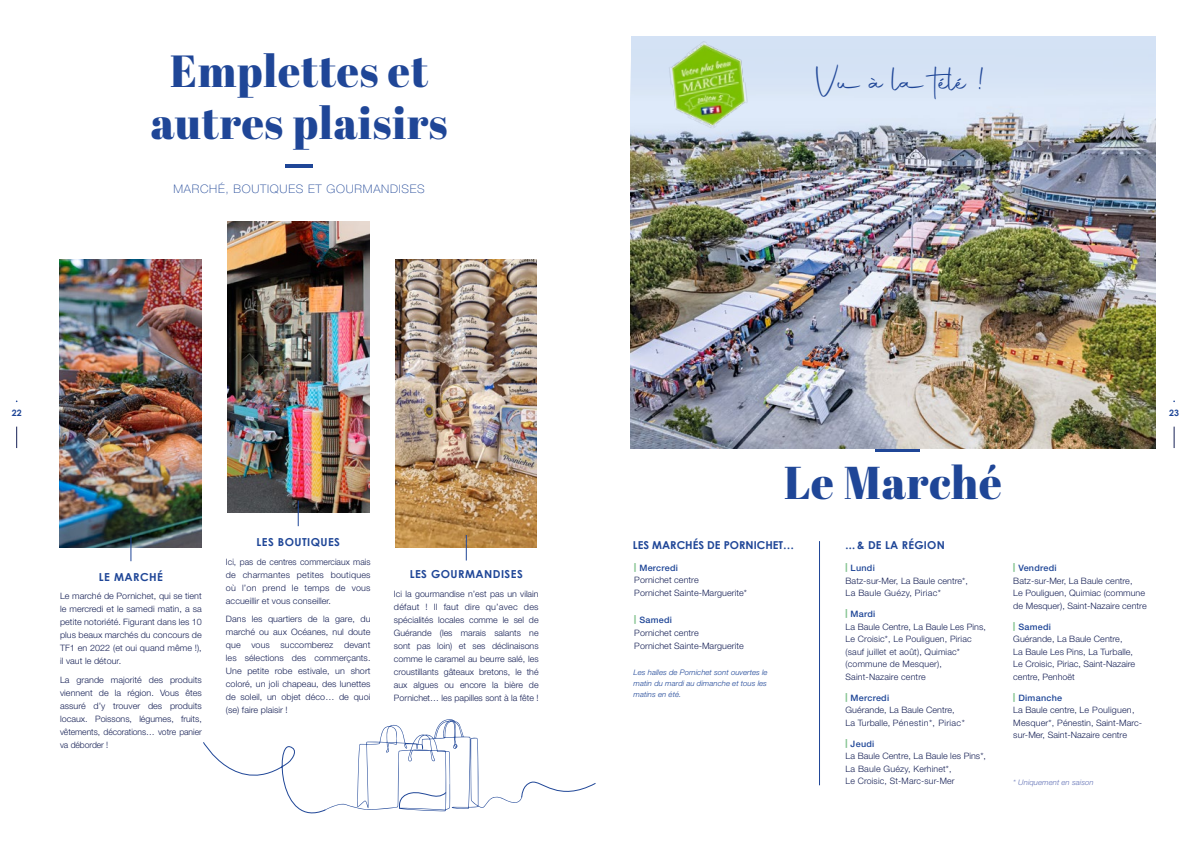
<style>
.page{position:relative;width:1191px;height:842px;background:#fff}
.page>*{position:absolute;margin:0;border:0;box-sizing:border-box;transform-origin:0 0}
.t1{font:46px "Abril Fatface";letter-spacing:.02em;color:#1f4697;scale:.96 1}
.t2{font:45px/52px "Abril Fatface";letter-spacing:.02em;color:#1f4697;text-align:center;scale:.96 1}
.t3{font:35.2px "Autography";color:#1f4697;scale:.91 1}
.t4{font:100 11.8px "Helvetica Neue LT Std";letter-spacing:.06em;color:#1f4697}
.t5{font:700 11px "Century Gothic";letter-spacing:.04em;color:#1f4697}
.t6{font:700 10.9px "Century Gothic";color:#1f4697}
.t7{font:700 10.9px "Century Gothic";letter-spacing:.02em;color:#1f4697}
.t8{font:300 8.8px/13px "Helvetica Neue LT Std";letter-spacing:.005em;color:#172156}
.t9{font:700 8.8px "Century Gothic";color:#1f4697}
.t10{font:italic 300 7.6px/11px "Helvetica Neue LT Std";letter-spacing:.005em;color:#1f4697;text-align:justify}
.t11{font:italic 300 7.6px "Helvetica Neue LT Std";letter-spacing:.005em;color:#6574b7}
.s1{font-weight:900;color:#89c695}
.s2{font-weight:500;color:#1f4697}
</style>
<div class="page">
<svg style="left:16px;top:427px;width:1px;height:21px"></svg>
<svg style="left:1173px;top:427px;width:1px;height:21px"></svg>
<hr style="left:285px;top:164px;width:28px;height:4px;background:#1f4697">
<img style="left:227px;top:221px;width:142px;height:291px">
<img style="left:60px;top:260px;width:141px;height:287px">
<img style="left:395px;top:260px;width:142px;height:287px">
<svg style="left:131px;top:536px;width:1px;height:25px"></svg>
<svg style="left:298px;top:501px;width:1px;height:25px"></svg>
<svg style="left:466px;top:535px;width:1px;height:25px"></svg>
<svg style="left:203px;top:719px;width:393px;height:95px"></svg>
<hr style="left:875px;top:448px;width:44px;height:3px;background:#1f4697">
<div style="left:631px;top:36px;width:524px;height:412px;background:#d4e2f5"></div>
<img style="left:631px;top:106px;width:524px;height:342px">
<img style="left:659px;top:41px;width:100px;height:94px">
<hr style="left:819px;top:541px;width:1px;height:244px;background:#1f4697">
<h2 class="t2" style="left:151px;top:43px;width:310px">Emplettes et autres plaisirs</h2>
<h3 class="t4" style="left:173px;top:182px;width:253px">MARCHÉ, BOUTIQUES ET GOURMANDISES</h3>
<h3 class="t3" style="left:815px;top:59px;width:187px">Vu à la télé !</h3>
<p class="t9" style="left:12px;top:407px;width:12px">22</p>
<p class="t9" style="left:1169px;top:407px;width:12px">23</p>
<p class="t5" style="left:99px;top:568px;width:65px">LE MARCHÉ</p>
<p class="t8" style="left:60px;top:589px;width:143px;text-align:justify">Le marché de Pornichet, qui se tient le mercredi et le samedi matin, a sa petite notoriété. Figurant dans les 10 plus beaux marchés du concours de TF1 en 2022 (et oui quand même !), il vaut le détour.</p>
<p class="t8" style="left:60px;top:673px;width:143px;text-align:justify">La grande majorité des produits viennent de la région. Vous êtes assuré d’y trouver des produits locaux. Poissons, légumes, fruits, vêtements, décorations… votre panier va déborder !</p>
<p class="t5" style="left:256px;top:534px;width:85px">LES BOUTIQUES</p>
<p class="t8" style="left:226px;top:555px;width:146px;text-align:justify">Ici, pas de centres commerciaux mais de charmantes petites boutiques où l’on prend le temps de vous accueillir et vous conseiller.</p>
<p class="t8" style="left:226px;top:613px;width:146px;text-align:justify">Dans les quartiers de la gare, du marché ou aux Océanes, nul doute que vous succomberez devant les sélections des commerçants.<br>Une petite robe estivale, un short coloré, un joli chapeau, des lunettes de soleil, un objet déco… de quoi (se) faire plaisir !</p>
<p class="t5" style="left:410px;top:566px;width:115px">LES GOURMANDISES</p>
<p class="t8" style="left:394px;top:587px;width:146px;text-align:justify">Ici la gourmandise n’est pas un vilain défaut ! Il faut dire qu’avec des spécialités locales comme le sel de Guérande (les marais salants ne sont pas loin) et ses déclinaisons comme le caramel au beurre salé, les croustillants gâteaux bretons, le thé aux algues ou encore la bière de Pornichet… les papilles sont à la fête !</p>
<h1 class="t1" style="left:784px;top:450px;width:229px">Le Marché</h1>
<p class="t6" style="left:633px;top:537px;width:163px">LES MARCHÉS DE PORNICHET…</p>
<p class="t7" style="left:845px;top:537px;width:101px">...&amp; DE LA RÉGION</p>
<p class="t8" style="left:634px;top:561px;width:114px"><span class="s1">|</span> <span class="s2">Mercredi<br></span>Pornichet centre<br>Pornichet Sainte-Marguerite*</p>
<p class="t8" style="left:634px;top:613px;width:111px"><span class="s1">|</span> <span class="s2">Samedi<br></span>Pornichet centre<br>Pornichet Sainte-Marguerite</p>
<p class="t10" style="left:633px;top:667px;width:136px">Les halles de Pornichet sont ouvertes le matin du mardi au dimanche et tous les matins en été.</p>
<p class="t8" style="left:845px;top:561px;width:124px;line-height:12.5px"><span class="s1">|</span> <span class="s2">Lundi<br></span>Batz-sur-Mer, La Baule centre*,<br>La Baule Guézy, Piriac*</p>
<p class="t8" style="left:845px;top:607px;width:142px;line-height:12.5px"><span class="s1">|</span> <span class="s2">Mardi<br></span>La Baule Centre, La Baule Les Pins,<br>Le Croisic*, Le Pouliguen, Piriac (sauf juillet et août), Quimiac* (commune de Mesquer),<br>Saint-Nazaire centre</p>
<p class="t8" style="left:845px;top:691px;width:121px;line-height:12.5px"><span class="s1">|</span> <span class="s2">Mercredi<br></span>Guérande, La Baule Centre,<br>La Turballe, Pénestin*, Piriac*</p>
<p class="t8" style="left:845px;top:737px;width:142px;line-height:12.6px"><span class="s1">|</span> <span class="s2">Jeudi<br></span>La Baule Centre, La Baule les Pins*,<br>La Baule Guézy, Kerhinet*,<br>Le Croisic, St-Marc-sur-Mer</p>
<p class="t8" style="left:1013px;top:561px;width:135px;line-height:12.5px"><span class="s1">|</span> <span class="s2">Vendredi<br></span>Batz-sur-Mer, La Baule centre,<br>Le Pouliguen, Quimiac (commune de Mesquer), Saint-Nazaire centre</p>
<p class="t8" style="left:1013px;top:620px;width:123px;line-height:12.5px"><span class="s1">|</span> <span class="s2">Samedi<br></span>Guérande, La Baule Centre,<br>La Baule Les Pins, La Turballe,<br>Le Croisic, Piriac, Saint-Nazaire centre, Penhoët</p>
<p class="t8" style="left:1013px;top:691px;width:130px;line-height:12.6px"><span class="s1">|</span> <span class="s2">Dimanche<br></span>La Baule centre, Le Pouliguen,<br>Mesquer*, Pénestin, Saint-Marc&shy;sur-Mer, Saint-Nazaire centre</p>
<p class="t11" style="left:1013px;top:778px;width:82px">* Uniquement en saison</p>
</div>
